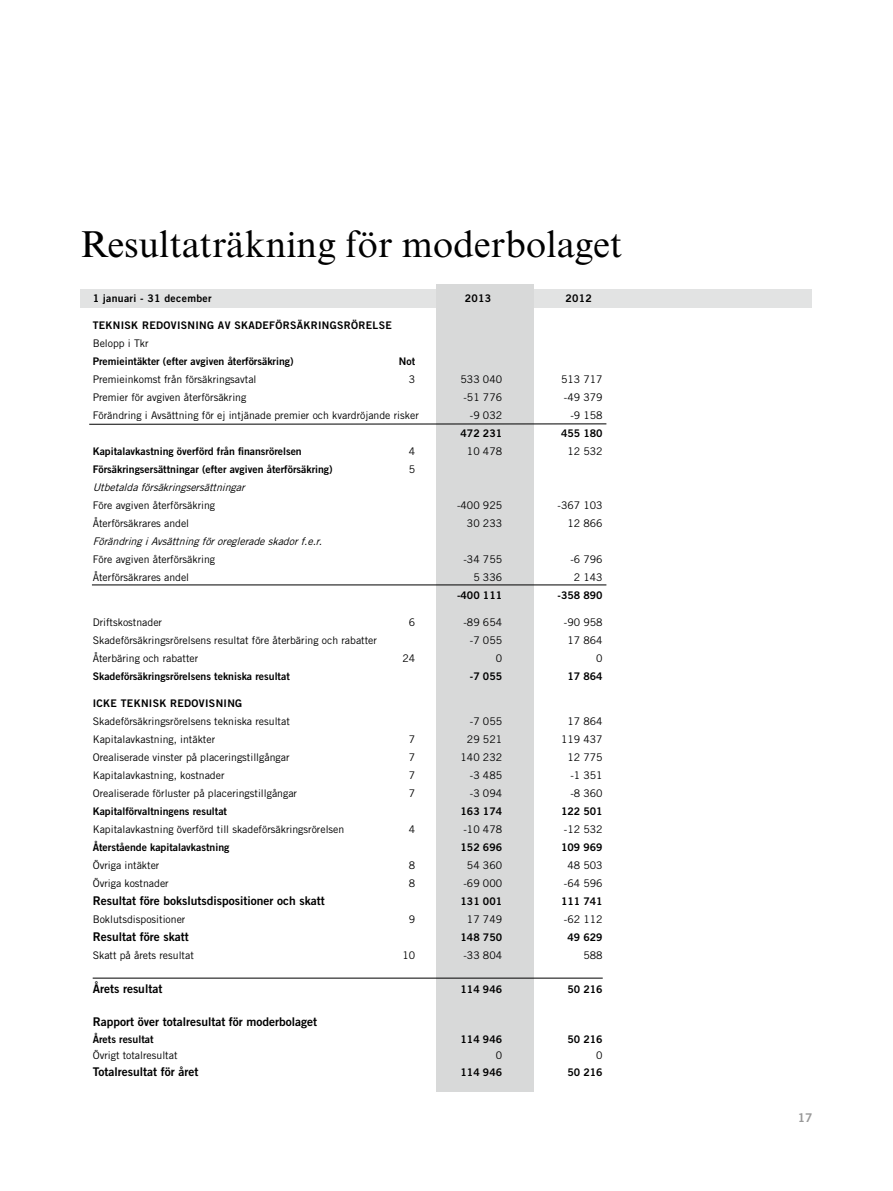
<style>
.page{position:relative;width:893px;height:1191px;background:#fff}
.page>*{position:absolute;margin:0;border:0;box-sizing:border-box;transform-origin:0 0}
.t1{font:37.5px "LF Times";color:#000}
.t2{font:700 12px "LF Trade";color:#000}
.t3{font:700 12px "LF Trade";color:#989898}
.t4{font:10.5px "Trade Gothic";color:#000}
.t5{font:700 10.5px "LF Trade";color:#000}
.t6{font:700 10.5px "LF Trade";letter-spacing:.03em;color:#000}
.t7{font:italic 10.5px "Trade Gothic";color:#000}
</style>
<div class="page">
<div style="left:80px;top:289px;width:731px;height:18px;background:#e2e3e3"></div>
<div style="left:436px;top:284px;width:98px;height:808px;background:#d8d9d9"></div>
<hr style="left:93px;top:977px;width:510px;height:1px;background:#000">
<hr style="left:92px;top:584px;width:514px;height:1px;background:#000">
<hr style="left:89px;top:423px;width:517px;height:1px;background:#000">
<h1 class="t1" style="left:81px;top:223px;width:543px">Resultaträkning för moderbolaget</h1>
<p class="t6" style="left:93px;top:292px;width:120px">1 januari - 31 december</p>
<p class="t5" style="left:465px;top:292px;width:28px">2013</p>
<p class="t5" style="left:565px;top:292px;width:28px">2012</p>
<p class="t6" style="left:93px;top:319px;width:301px">TEKNISK REDOVISNING AV SKADEFÖRSÄKRINGSRÖRELSE</p>
<p class="t4" style="left:93px;top:337px;width:58px">Belopp i Tkr</p>
<p class="t5" style="left:93px;top:355px;width:202px">Premieintäkter (efter avgiven återförsäkring)</p>
<p class="t5" style="left:399px;top:355px;width:18px">Not</p>
<p class="t4" style="left:93px;top:373px;width:165px">Premieinkomst från försäkringsavtal</p>
<p class="t4" style="left:409px;top:373px;width:8px">3</p>
<p class="t4" style="left:460px;top:373px;width:43px">533 040</p>
<p class="t4" style="left:561px;top:373px;width:43px">513 717</p>
<p class="t4" style="left:93px;top:391px;width:155px">Premier för avgiven återförsäkring</p>
<p class="t4" style="left:463px;top:391px;width:40px">-51 776</p>
<p class="t4" style="left:564px;top:391px;width:40px">-49 379</p>
<p class="t4" style="left:93px;top:409px;width:328px">Förändring i Avsättning för ej intjänade premier och kvardröjande risker</p>
<p class="t4" style="left:470px;top:409px;width:34px">-9 032</p>
<p class="t4" style="left:570px;top:409px;width:34px">-9 158</p>
<p class="t5" style="left:460px;top:427px;width:43px">472 231</p>
<p class="t5" style="left:561px;top:427px;width:43px">455 180</p>
<p class="t5" style="left:93px;top:445px;width:211px">Kapitalavkastning överförd från finansrörelsen</p>
<p class="t4" style="left:409px;top:445px;width:8px">4</p>
<p class="t4" style="left:467px;top:445px;width:37px">10 478</p>
<p class="t4" style="left:567px;top:445px;width:37px">12 532</p>
<p class="t5" style="left:93px;top:463px;width:241px">Försäkringsersättningar (efter avgiven återförsäkring)</p>
<p class="t4" style="left:409px;top:463px;width:8px">5</p>
<p class="t7" style="left:93px;top:481px;width:157px">Utbetaldaförsäkringsersättningar</p>
<p class="t4" style="left:93px;top:499px;width:124px">Före avgiven återförsäkring</p>
<p class="t4" style="left:457px;top:499px;width:47px">-400 925</p>
<p class="t4" style="left:557px;top:499px;width:47px">-367 103</p>
<p class="t4" style="left:93px;top:517px;width:98px">Återförsäkrares andel</p>
<p class="t4" style="left:467px;top:517px;width:37px">30 233</p>
<p class="t4" style="left:567px;top:517px;width:37px">12 866</p>
<p class="t7" style="left:93px;top:535px;width:234px">FörändringiAvsättningföroregleradeskadorf.e.r.</p>
<p class="t4" style="left:93px;top:553px;width:124px">Före avgiven återförsäkring</p>
<p class="t4" style="left:463px;top:553px;width:40px">-34 755</p>
<p class="t4" style="left:570px;top:553px;width:34px">-6 796</p>
<p class="t4" style="left:93px;top:571px;width:98px">Återförsäkrares andel</p>
<p class="t4" style="left:473px;top:571px;width:30px">5 336</p>
<p class="t4" style="left:574px;top:571px;width:30px">2 143</p>
<p class="t5" style="left:457px;top:589px;width:47px">-400 111</p>
<p class="t5" style="left:557px;top:589px;width:47px">-358 890</p>
<p class="t4" style="left:93px;top:615px;width:71px">Driftskostnader</p>
<p class="t4" style="left:409px;top:615px;width:8px">6</p>
<p class="t4" style="left:463px;top:615px;width:40px">-89 654</p>
<p class="t4" style="left:564px;top:615px;width:40px">-90 958</p>
<p class="t4" style="left:93px;top:633px;width:286px">Skadeförsäkringsrörelsens resultat före återbäring och rabatter</p>
<p class="t4" style="left:470px;top:633px;width:34px">-7 055</p>
<p class="t4" style="left:567px;top:633px;width:37px">17 864</p>
<p class="t4" style="left:93px;top:651px;width:107px">Återbäring och rabatter</p>
<p class="t4" style="left:402px;top:651px;width:14px">24</p>
<p class="t4" style="left:496px;top:651px;width:8px">0</p>
<p class="t4" style="left:596px;top:651px;width:8px">0</p>
<p class="t5" style="left:93px;top:669px;width:199px">Skadeförsäkringsrörelsens tekniska resultat</p>
<p class="t5" style="left:470px;top:669px;width:34px">-7 055</p>
<p class="t5" style="left:567px;top:669px;width:37px">17 864</p>
<p class="t6" style="left:93px;top:696px;width:151px">ICKE TEKNISK REDOVISNING</p>
<p class="t4" style="left:93px;top:714px;width:199px">Skadeförsäkringsrörelsens tekniska resultat</p>
<p class="t4" style="left:470px;top:714px;width:34px">-7 055</p>
<p class="t4" style="left:567px;top:714px;width:37px">17 864</p>
<p class="t4" style="left:93px;top:732px;width:124px">Kapitalavkastning, intäkter</p>
<p class="t4" style="left:409px;top:732px;width:8px">7</p>
<p class="t4" style="left:467px;top:732px;width:37px">29 521</p>
<p class="t4" style="left:561px;top:732px;width:43px">119 437</p>
<p class="t4" style="left:93px;top:750px;width:198px">Orealiserade vinster på placeringstillgångar</p>
<p class="t4" style="left:409px;top:750px;width:8px">7</p>
<p class="t4" style="left:460px;top:750px;width:43px">140 232</p>
<p class="t4" style="left:567px;top:750px;width:37px">12 775</p>
<p class="t4" style="left:93px;top:768px;width:133px">Kapitalavkastning, kostnader</p>
<p class="t4" style="left:409px;top:768px;width:8px">7</p>
<p class="t4" style="left:470px;top:768px;width:34px">-3 485</p>
<p class="t4" style="left:570px;top:768px;width:34px">-1 351</p>
<p class="t4" style="left:93px;top:786px;width:206px">Orealiserade förluster på placeringstillgångar</p>
<p class="t4" style="left:409px;top:786px;width:8px">7</p>
<p class="t4" style="left:470px;top:786px;width:34px">-3 094</p>
<p class="t4" style="left:570px;top:786px;width:34px">-8 360</p>
<p class="t5" style="left:93px;top:804px;width:136px">Kapitalförvaltningens resultat</p>
<p class="t5" style="left:460px;top:804px;width:43px">163 174</p>
<p class="t5" style="left:561px;top:804px;width:43px">122 501</p>
<p class="t4" style="left:93px;top:822px;width:253px">Kapitalavkastning överförd till skadeförsäkringsrörelsen</p>
<p class="t4" style="left:409px;top:822px;width:8px">4</p>
<p class="t4" style="left:463px;top:822px;width:40px">-10 478</p>
<p class="t4" style="left:564px;top:822px;width:40px">-12 532</p>
<p class="t5" style="left:93px;top:840px;width:138px">Återstående kapitalavkastning</p>
<p class="t5" style="left:460px;top:840px;width:43px">152 696</p>
<p class="t5" style="left:561px;top:840px;width:43px">109 969</p>
<p class="t4" style="left:93px;top:858px;width:68px">Övriga intäkter</p>
<p class="t4" style="left:409px;top:858px;width:8px">8</p>
<p class="t4" style="left:467px;top:858px;width:37px">54 360</p>
<p class="t4" style="left:567px;top:858px;width:37px">48 503</p>
<p class="t4" style="left:93px;top:876px;width:78px">Övriga kostnader</p>
<p class="t4" style="left:409px;top:876px;width:8px">8</p>
<p class="t4" style="left:463px;top:876px;width:40px">-69 000</p>
<p class="t4" style="left:564px;top:876px;width:40px">-64 596</p>
<p class="t2" style="left:93px;top:893px;width:233px">Resultat före bokslutsdispositioner och skatt</p>
<p class="t5" style="left:460px;top:894px;width:43px">131 001</p>
<p class="t5" style="left:561px;top:894px;width:43px">111 741</p>
<p class="t4" style="left:93px;top:912px;width:94px">Boklutsdispositioner</p>
<p class="t4" style="left:409px;top:912px;width:8px">9</p>
<p class="t4" style="left:467px;top:912px;width:37px">17 749</p>
<p class="t4" style="left:564px;top:912px;width:40px">-62 112</p>
<p class="t2" style="left:93px;top:929px;width:97px">Resultat före skatt</p>
<p class="t5" style="left:460px;top:930px;width:43px">148 750</p>
<p class="t5" style="left:567px;top:930px;width:37px">49 629</p>
<p class="t4" style="left:93px;top:948px;width:103px">Skatt på årets resultat</p>
<p class="t4" style="left:402px;top:948px;width:14px">10</p>
<p class="t4" style="left:463px;top:948px;width:40px">-33 804</p>
<p class="t4" style="left:583px;top:948px;width:21px">588</p>
<p class="t2" style="left:93px;top:981px;width:71px">Årets resultat</p>
<p class="t5" style="left:460px;top:983px;width:43px">114 946</p>
<p class="t5" style="left:567px;top:983px;width:37px">50 216</p>
<p class="t2" style="left:93px;top:1014px;width:226px">Rapport över totalresultat för moderbolaget</p>
<p class="t5" style="left:93px;top:1032px;width:62px">Årets resultat</p>
<p class="t5" style="left:460px;top:1032px;width:43px">114 946</p>
<p class="t5" style="left:567px;top:1032px;width:37px">50 216</p>
<p class="t4" style="left:93px;top:1049px;width:86px">Övrigt totalresultat</p>
<p class="t4" style="left:496px;top:1049px;width:8px">0</p>
<p class="t4" style="left:596px;top:1049px;width:8px">0</p>
<p class="t2" style="left:93px;top:1064px;width:107px">Totalresultat för året</p>
<p class="t5" style="left:460px;top:1065px;width:43px">114 946</p>
<p class="t5" style="left:567px;top:1065px;width:37px">50 216</p>
<p class="t3" style="left:798px;top:1110px;width:16px">17</p>
</div>
